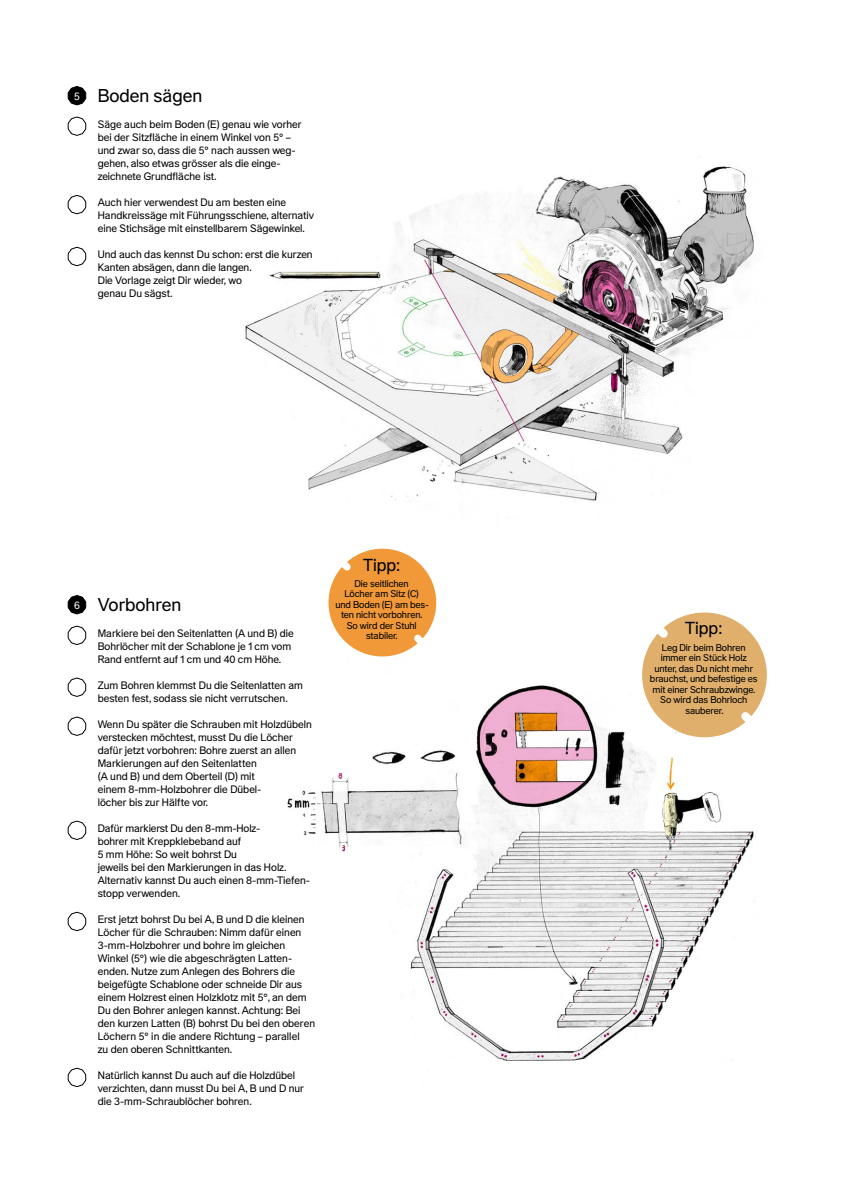
<style>
.page{position:relative;width:842px;height:1191px;background:#fff}
.page>*{position:absolute;margin:0;border:0;box-sizing:border-box;transform-origin:0 0}
.t1{font:18px "Werk Hornbach";color:#000}
.t2{font:16.9px "Werk Hornbach";color:#000}
.t3{font:10.5px/13px "Werk Hornbach";color:#000}
.t4{font:10.5px "Werk Hornbach";color:#fff}
.t5{font:9.5px/10.5px "Werk Hornbach";letter-spacing:-.01em;color:#000;text-align:center}
</style>
<div class="page">
<img style="left:245px;top:156px;width:509px;height:346px">
<img style="left:287px;top:656px;width:467px;height:405px">
<svg style="left:68px;top:626px;width:18px;height:18px"></svg>
<svg style="left:68px;top:678px;width:18px;height:18px"></svg>
<svg style="left:68px;top:717px;width:18px;height:18px"></svg>
<svg style="left:68px;top:821px;width:18px;height:18px"></svg>
<svg style="left:68px;top:912px;width:18px;height:18px"></svg>
<svg style="left:68px;top:1068px;width:18px;height:18px"></svg>
<svg style="left:68px;top:117px;width:18px;height:18px"></svg>
<svg style="left:68px;top:195px;width:18px;height:19px"></svg>
<svg style="left:68px;top:247px;width:18px;height:19px"></svg>
<svg style="left:68px;top:86px;width:18px;height:19px"></svg>
<svg style="left:68px;top:595px;width:18px;height:19px"></svg>
<svg style="left:328px;top:549px;width:108px;height:107px"></svg>
<svg style="left:642px;top:612px;width:125px;height:125px"></svg>
<p class="t4" style="left:74px;top:90px;width:7px">5</p>
<h1 class="t1" style="left:98px;top:85px;width:106px">Boden sägen</h1>
<p class="t3" style="left:98px;top:118px;width:205px">Säge auch beim Boden (E) genau wie vorher bei der Sitzfläche in einem Winkel von 5° – und zwar so, dass die 5° nach aussen weg&shy;gehen, also etwas grösser als die einge&shy;zeichnete Grundfläche ist.</p>
<p class="t3" style="left:98px;top:196px;width:218px">Auch hier verwendest Du am besten eine<br>Handkreissäge mit Führungsschiene, alternativ eine Stichsäge mit einstellbarem Sägewinkel.</p>
<p class="t3" style="left:98px;top:248px;width:216px">Und auch das kennst Du schon: erst die kurzen<br>Kanten absägen, dann die langen.<br>Die Vorlage zeigt Dir wieder, wo<br>genau Du sägst.</p>
<p class="t4" style="left:74px;top:598px;width:7px">6</p>
<h1 class="t1" style="left:98px;top:593px;width:85px">Vorbohren</h1>
<p class="t3" style="left:98px;top:627px;width:197px">Markiere bei den Seitenlatten (A und B) die<br>Bohrlöcher mit der Schablone je 1 cm vom<br>Rand entfernt auf 1 cm und 40 cm Höhe.</p>
<p class="t3" style="left:98px;top:679px;width:207px">Zum Bohren klemmst Du die Seitenlatten am besten fest, sodass sie nicht verrutschen.</p>
<p class="t3" style="left:98px;top:718px;width:216px">Wenn Du später die Schrauben mit Holzdübeln verstecken möchtest, musst Du die Löcher dafür jetzt vorbohren: Bohre zuerst an allen Markierungen auf den Seitenlatten<br>(A und B) und dem Oberteil (D) mit<br>einem 8-mm-Holzbohrer die Dübel-<br>löcher bis zur Hälfte vor.</p>
<p class="t3" style="left:98px;top:822px;width:214px">Dafür markierst Du den 8-mm-Holz-<br>bohrer mit Kreppklebeband auf<br>5 mm Höhe: So weit bohrst Du<br>jeweils bei den Markierungen in das Holz.<br>Alternativ kannst Du auch einen 8-mm-Tiefen&shy;stopp verwenden.</p>
<p class="t3" style="left:98px;top:913px;width:219px">Erst jetzt bohrst Du bei A, B und D die kleinen Löcher für die Schrauben: Nimm dafür einen 3-mm-Holzbohrer und bohre im gleichen Winkel (5°) wie die abgeschrägten Latten&shy;enden. Nutze zum Anlegen des Bohrers die beigefügte Schablone oder schneide Dir aus einem Holzrest einen Holzklotz mit 5°, an dem Du den Bohrer anlegen kannst. Achtung: Bei den kurzen Latten (B) bohrst Du bei den oberen Löchern 5° in die andere Richtung – parallel<br>zu den oberen Schnittkanten.</p>
<p class="t3" style="left:98px;top:1069px;width:208px">Natürlich kannst Du auch auf die Holzdübel verzichten, dann musst Du bei A, B und D nur die 3-mm-Schraublöcher bohren.</p>
<h2 class="t2" style="left:363px;top:554px;width:39px">Tipp:</h2>
<p class="t5" style="left:335px;top:578px;width:95px">Die seitlichen<br>Löcher am Sitz (C)<br>und Boden (E) am bes&shy;ten nicht vorbohren.<br>So wird der Stuhl stabiler.</p>
<h2 class="t2" style="left:685px;top:618px;width:39px">Tipp:</h2>
<p class="t5" style="left:650px;top:642px;width:109px">Leg Dir beim Bohren immer ein Stück Holz unter, das Du nicht mehr brauchst, und befestige es mit einer Schraubzwinge.<br>So wird das Bohrloch sauberer.</p>
</div>
